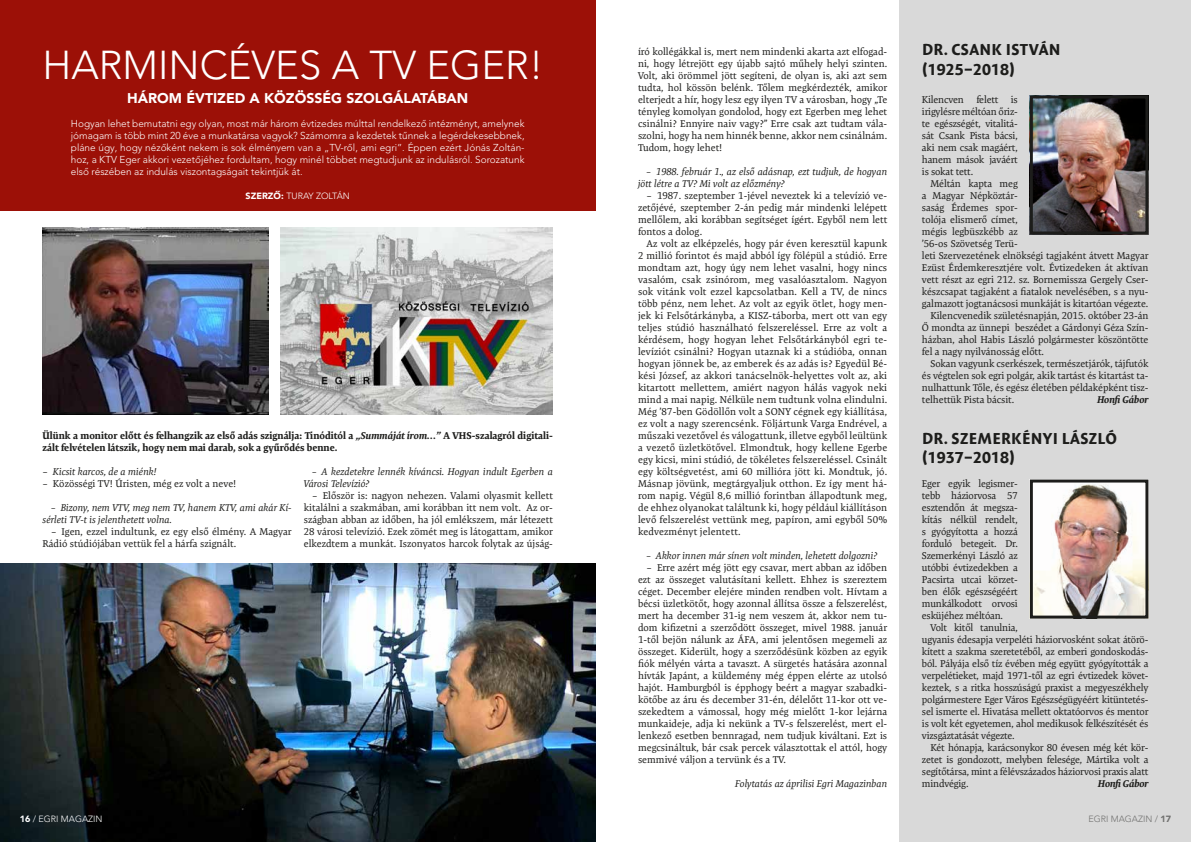
<style>
.page{position:relative;width:1191px;height:842px;background:#fff}
.page>*{position:absolute;margin:0;border:0;box-sizing:border-box;transform-origin:0 0}
.t1{font:300 40px "Avenir LT Pro";color:#fff}
.t2{font:700 16px/19.2px "Expo Sans Pro";letter-spacing:.02em;color:#1d1d1b}
.t3{font:900 14px "Avenir LT Pro";color:#fff}
.t4{font:10px/12px "Expo Serif Pro";letter-spacing:-.01em;color:#1d1d1b;text-align:justify}
.t5{font:300 10px/12px "Avenir LT Pro";color:#fff;text-align:justify}
.t6{font:italic 10px/12px "Expo Serif Pro";color:#1d1d1b}
.t7{font:700 10px/12px "Expo Serif Pro";color:#1d1d1b}
.t8{font:italic 700 10px "Expo Serif Pro";letter-spacing:-.015em;color:#1d1d1b}
.t9{font:300 9px "Avenir LT Pro";color:#fff}
.t10{font:300 9px "Avenir LT Pro";color:#70706f}
.s1{font-weight:900}
.s2{font-style:italic}
.s3{font-style:normal}
</style>
<div class="page">
<div style="left:899px;top:0;width:292px;height:842px;background:#d9d9d9"></div>
<div style="left:0;top:0;width:595px;height:211px;background:#9c1007"></div>
<img style="left:280px;top:227px;width:273px;height:188px">
<img style="left:43px;top:227px;width:225px;height:188px">
<img style="left:0;top:563px;width:595px;height:279px">
<img style="left:1033px;top:99px;width:111px;height:132px">
<div style="left:1029px;top:95px;width:119px;height:140px;border:3px solid #1d1d1b"></div>
<img style="left:1033px;top:483px;width:111px;height:132px">
<div style="left:1029px;top:479px;width:119px;height:140px;border:3px solid #1d1d1b"></div>
<h1 class="t1" style="left:43px;top:41px;width:503px">HARMINCÉVES A TV EGER!</h1>
<h3 class="t3" style="left:127px;top:89px;width:342px">HÁROM ÉVTIZED A KÖZÖSSÉG SZOLGÁLATÁBAN</h3>
<p class="t5" style="left:71px;top:117px;width:455px">Hogyan lehet bemutatni egy olyan, most már három évtizedes múlttal rendelkező intézményt, amelynek jómagam is több mint 20 éve a munkatársa vagyok? Számomra a kezdetek tűnnek a legérdekesebbnek, pláne úgy, hogy nézőként nekem is sok élményem van a „TV-ről, ami egri”. Éppen ezért Jónás Zoltán&shy;hoz, a KTV Eger akkori vezetőjéhez fordultam, hogy minél többet megtudjunk az indulásról. Sorozatunk első részében az indulás viszontagságait tekintjük át.</p>
<p class="t9" style="left:245px;top:190px;width:106px"><span class="s1">SZERZŐ:</span> TURAY ZOLTÁN</p>
<p class="t7" style="left:43px;top:429px;width:512px">Ülünk a monitor előtt és felhangzik az első adás szignálja: Tinóditól a <span class="s2">„Summáját írom…”</span> A VHS-szalagról digitali&shy;zált felvételen látszik, hogy nem mai darab, sok a gyűrődés benne.</p>
<p class="t6" style="left:43px;top:465px;width:116px"><span class="s3">–</span> Kicsit karcos, de a miénk!</p>
<p class="t4" style="left:43px;top:477px;width:195px">– Közösségi TV! Úristen, még ez volt a neve!</p>
<p class="t6" style="left:43px;top:501px;width:251px;text-indent:8px">– Bizony, nem VTV, meg nem TV, hanem KTV, ami akár Kí&shy;sérleti TV-t is jelenthetett volna.</p>
<p class="t4" style="left:43px;top:525px;width:251px;text-indent:8px">– Igen, ezzel indultunk, ez egy első élmény. A Magyar<br>Rádió stúdiójában vettük fel a hárfa szignált.</p>
<p class="t6" style="left:304px;top:465px;width:251px;text-indent:8px">– A kezdetekre lennék kíváncsi. Hogyan indult Egerben a<br>Városi Televízió?</p>
<p class="t4" style="left:304px;top:489px;width:251px;text-indent:8px">– Először is: nagyon nehezen. Valami olyasmit kellett kitalálni a szakmában, ami korábban itt nem volt. Az or&shy;szágban abban az időben, ha jól emlékszem, már létezett 28 városi televízió. Ezek zömét meg is látogattam, amikor elkezdtem a munkát. Iszonyatos harcok folytak az újság-</p>
<p class="t4" style="left:638px;top:45px;width:251px">író kollégákkal is, mert nem mindenki akarta azt elfogad&shy;ni, hogy létrejött egy újabb sajtó műhely helyi szinten.<br>Volt, aki örömmel jött segíteni, de olyan is, aki azt sem tudta, hol kössön belénk. Tőlem megkérdezték, amikor elterjedt a hír, hogy lesz egy ilyen TV a városban, hogy „Te tényleg komolyan gondolod, hogy ezt Egerben meg lehet csinálni? Ennyire naiv vagy?” Erre csak azt tudtam vála&shy;szolni, hogy ha nem hinnék benne, akkor nem csinálnám.<br>Tudom, hogy lehet!</p>
<p class="t6" style="left:638px;top:165px;width:251px;text-indent:8px">– 1988. február 1., az első adásnap, ezt tudjuk, de hogyan jött létre a TV? Mi volt az előzmény?</p>
<p class="t4" style="left:638px;top:189px;width:251px;text-indent:8px">– 1987. szeptember 1-jével neveztek ki a televízió ve&shy;zetőjévé, szeptember 2-án pedig már mindenki lelépett mellőlem, aki korábban segítséget ígért. Egyből nem lett fontos a dolog.</p>
<p class="t4" style="left:638px;top:237px;width:251px;text-indent:8px">Az volt az elképzelés, hogy pár éven keresztül kapunk 2 millió forintot és majd abból így fölépül a stúdió. Erre mondtam azt, hogy úgy nem lehet vasalni, hogy nincs vasalóm, csak zsinórom, meg vasalóasztalom. Nagyon sok vitánk volt ezzel kapcsolatban. Kell a TV, de nincs több pénz, nem lehet. Az volt az egyik ötlet, hogy men&shy;jek ki Felsőtárkányba, a KISZ-táborba, mert ott van egy teljes stúdió használható felszereléssel. Erre az volt a kérdésem, hogy hogyan lehet Felsőtárkányból egri te&shy;levíziót csinálni? Hogyan utaznak ki a stúdióba, onnan hogyan jönnek be, az emberek és az adás is? Egyedül Bé&shy;kési József, az akkori tanácselnök-helyettes volt az, aki kitartott mellettem, amiért nagyon hálás vagyok neki mind a mai napig. Nélküle nem tudtunk volna elindulni.<br>Még ’87-ben Gödöllőn volt a SONY cégnek egy kiállítása, ez volt a nagy szerencsénk. Följártunk Varga Endrével, a műszaki vezetővel és válogattunk, illetve egyből leültünk a vezető üzletkötővel. Elmondtuk, hogy kellene Egerbe egy kicsi, mini stúdió, de tökéletes felszereléssel. Csinált egy költségvetést, ami 60 millióra jött ki. Mondtuk, jó.<br>Másnap jövünk, megtárgyaljuk otthon. Ez így ment há&shy;rom napig. Végül 8,6 millió forintban állapodtunk meg, de ehhez olyanokat találtunk ki, hogy például kiállításon levő felszerelést vettünk meg, papíron, ami egyből 50% kedvezményt jelentett.</p>
<p class="t6" style="left:646px;top:549px;width:232px">– Akkor innen már sínen volt minden, lehetett dolgozni?</p>
<p class="t4" style="left:638px;top:561px;width:251px;text-indent:8px">– Erre azért még jött egy csavar, mert abban az időben ezt az összeget valutásítani kellett. Ehhez is szereztem céget. December elejére minden rendben volt. Hívtam a bécsi üzletkötőt, hogy azonnal állítsa össze a felszerelést, mert ha december 31-ig nem veszem át, akkor nem tu&shy;dom kifizetni a szerződött összeget, mivel 1988. január 1-től bejön nálunk az ÁFA, ami jelentősen megemeli az összeget. Kiderült, hogy a szerződésünk közben az egyik fiók mélyén várta a tavaszt. A sürgetés hatására azonnal hívták Japánt, a küldemény még éppen elérte az utolsó hajót. Hamburgból is épphogy beért a magyar szabadki&shy;kötőbe az áru és december 31-én, délelőtt 11-kor ott ve&shy;szekedtem a vámossal, hogy még mielőtt 1-kor lejárna munkaideje, adja ki nekünk a TV-s felszerelést, mert el&shy;lenkező esetben bennragad, nem tudjuk kiváltani. Ezt is megcsináltuk, bár csak percek választottak el attól, hogy semmivé váljon a tervünk és a TV.</p>
<p class="t6" style="left:735px;top:777px;width:154px">Folytatás az áprilisi Egri Magazinban</p>
<h2 class="t2" style="left:922px;top:40px;width:140px">DR. CSANK ISTVÁN (1925–2018)</h2>
<p class="t4" style="left:922px;top:93px;width:97px">Kilencven felett is irigylésre méltóan őriz&shy;te egészségét, vitalitá&shy;sát Csank Pista bácsi, aki nem csak magáért, hanem mások javáért is sokat tett.</p>
<p class="t4" style="left:930px;top:177px;width:89px">Méltán kapta meg</p>
<p class="t4" style="left:922px;top:189px;width:97px">a Magyar Népköztár-</p>
<p class="t4" style="left:922px;top:201px;width:97px">saság Érdemes spor-</p>
<p class="t4" style="left:922px;top:213px;width:97px">tolója elismerő címet,</p>
<p class="t4" style="left:922px;top:225px;width:97px">mégis legbüszkébb az</p>
<p class="t4" style="left:922px;top:237px;width:97px">’56-os Szövetség Terü-</p>
<p class="t4" style="left:922px;top:249px;width:228px">leti Szervezetének elnökségi tagjaként átvett Magyar</p>
<p class="t4" style="left:922px;top:261px;width:228px">Ezüst Érdemkeresztjére volt. Évtizedeken át aktívan</p>
<p class="t4" style="left:922px;top:273px;width:228px">vett részt az egri 212. sz. Bornemissza Gergely Cser-</p>
<p class="t4" style="left:922px;top:285px;width:228px">készcsapat tagjaként a fiatalok nevelésében, s a nyu-</p>
<p class="t4" style="left:922px;top:297px;width:228px">galmazott jogtanácsosi munkáját is kitartóan végezte.</p>
<p class="t4" style="left:930px;top:309px;width:219px">Kilencvenedik születésnapján, 2015. október 23-án</p>
<p class="t4" style="left:922px;top:321px;width:228px">Ő mondta az ünnepi beszédet a Gárdonyi Géza Szín-</p>
<p class="t4" style="left:922px;top:333px;width:228px">házban, ahol Habis László polgármester köszöntötte</p>
<p class="t4" style="left:922px;top:345px;width:124px">fel a nagy nyilvánosság előtt.</p>
<p class="t4" style="left:930px;top:357px;width:219px">Sokan vagyunk cserkészek, természetjárók, tájfutók</p>
<p class="t4" style="left:922px;top:369px;width:228px">és végtelen sok egri polgár, akik tartást és kitartást ta-</p>
<p class="t4" style="left:922px;top:381px;width:228px">nulhattunk Tőle, és egész életében példaképként tisz-</p>
<p class="t4" style="left:922px;top:393px;width:94px">telhettük Pista bácsit.</p>
<p class="t8" style="left:1097px;top:393px;width:53px">Honfi Gábor</p>
<h2 class="t2" style="left:922px;top:428px;width:197px">DR. SZEMERKÉNYI LÁSZLÓ (1937–2018)</h2>
<p class="t4" style="left:922px;top:477px;width:97px">Eger egyik legismer&shy;tebb háziorvosa 57 esztendőn át megsza&shy;kítás nélkül rendelt, s gyógyította a hozzá forduló betegeit. Dr.<br>Szemerkényi László az utóbbi évtizedekben a Pacsirta utcai körzet&shy;ben élők egészségéért munkálkodott orvosi esküjéhez méltóan.</p>
<p class="t4" style="left:922px;top:621px;width:228px;text-align:left;text-indent:8px">Volt kitől tanulnia,<br>ugyanis édesapja verpeléti háziorvosként sokat átörö&shy;kített a szakma szeretetéből, az emberi gondoskodás&shy;ból. Pályája első tíz évében még együtt gyógyították a verpelétieket, majd 1971-től az egri évtizedek követ&shy;keztek, s a ritka hosszúságú praxist a megyeszékhely polgármestere Eger Város Egészségügyéért kitüntetés&shy;sel ismerte el. Hivatása mellett oktatóorvos és mentor is volt két egyetemen, ahol medikusok felkészítését és vizsgáztatását végezte.</p>
<p class="t4" style="left:922px;top:741px;width:228px;text-indent:8px">Két hónapja, karácsonykor 80 évesen még két kör&shy;zetet is gondozott, melyben felesége, Mártika volt a segítőtársa, mint a félévszázados háziorvosi praxis alatt mindvégig.</p>
<p class="t8" style="left:1098px;top:777px;width:52px">Honfi Gábor</p>
<p class="t9" style="left:20px;top:814px;width:84px"><span class="s1">16</span> / EGRI MAGAZIN</p>
<p class="t10" style="left:1088px;top:814px;width:84px">EGRI MAGAZIN / <span class="s1">17</span></p>
</div>
